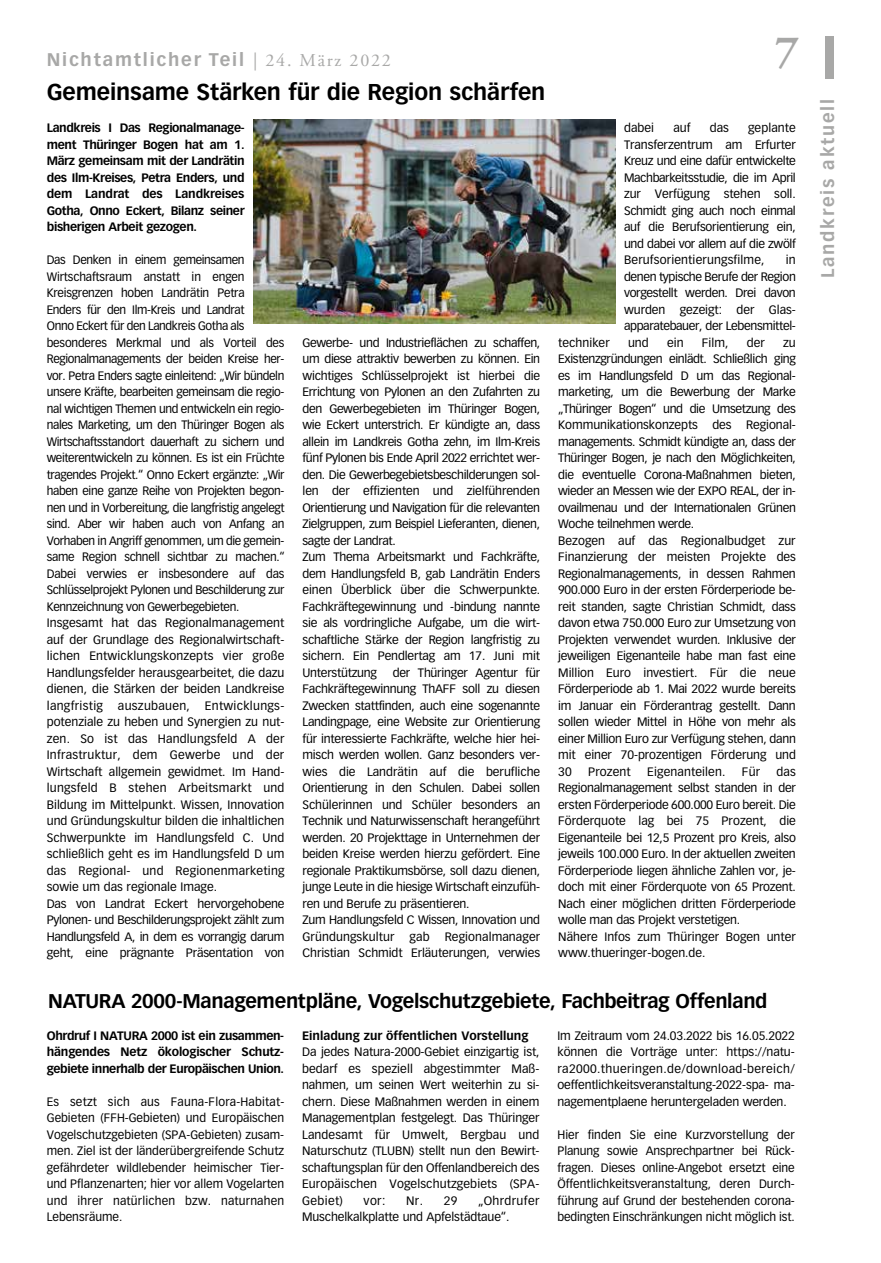
<style>
.page{position:relative;width:881px;height:1263px;background:#fff}
.page>*{position:absolute;margin:0;border:0;box-sizing:border-box;transform-origin:0 0}
.t1{font:700 45px "Adobe Garamond Pro";color:#a8a8a7}
.t2{font:700 22.5px "Vectora LT Pro";letter-spacing:-.005em;color:#000}
.t3{font:700 19.5px "Vectora LT Pro";letter-spacing:-.015em;color:#000}
.t4{font:700 18px "Vectora LT Pro";letter-spacing:.1em;color:#a8a8a7}
.t5{font:12px/16.5px "Vectora LT Pro";letter-spacing:-.02em;color:#000}
.t6{font:700 12px/16.5px "Vectora LT Pro";letter-spacing:-.03em;color:#000;text-align:justify}
.t7{font:700 12px "Vectora LT Pro";color:#000}
.t8{font:12px "Vectora LT Pro";letter-spacing:.01em;color:#000}
.t9{font:12px "Vectora LT Pro";letter-spacing:.005em;color:#000}
.s1{font-family:"Adobe Garamond Pro";font-weight:400}
</style>
<div class="page">
<div style="left:825px;top:36px;width:8px;height:43px;background:#a8a8a7"></div>
<img style="left:253px;top:120px;width:362px;height:203px">
<h3 class="t4" style="left:47px;top:49px;width:345px">Nichtamtlicher Teil <span class="s1">| 24. März 2022</span></h3>
<h1 class="t1" style="left:775px;top:25px;width:25px">7</h1>
<h2 class="t2" style="left:47px;top:78px;width:500px">Gemeinsame Stärken für die Region schärfen</h2>
<p class="t6" style="left:47px;top:120px;width:199px">Landkreis I Das Regionalmanage&shy;ment Thüringer Bogen hat am 1.<br>März gemeinsam mit der Landrätin des Ilm-Kreises, Petra Enders, und dem Landrat des Landkreises Gotha, Onno Eckert, Bilanz seiner bisherigen Arbeit gezogen.</p>
<p class="t5" style="left:47px;top:252px;width:239px">Das Denken in einem gemeinsamen Wirtschaftsraum anstatt in engen Kreisgrenzen hoben Landrätin Petra<br>Enders für den Ilm-Kreis und Landrat<br>Onno Eckert für den Landkreis Gotha als besonderes Merkmal und als Vorteil des Regionalmanagements der beiden Kreise her&shy;vor. Petra Enders sagte einleitend: „Wir bündeln unsere Kräfte, bearbeiten gemeinsam die regio&shy;nal wichtigen Themen und entwickeln ein regio&shy;nales Marketing, um den Thüringer Bogen als Wirtschaftsstandort dauerhaft zu sichern und weiterentwickeln zu können. Es ist ein Früchte tragendes Projekt.“ Onno Eckert ergänzte: „Wir haben eine ganze Reihe von Projekten begon&shy;nen und in Vorbereitung, die langfristig angelegt sind. Aber wir haben auch von Anfang an Vorhaben in Angriff genommen, um die gemein&shy;same Region schnell sichtbar zu machen.“ Dabei verwies er insbesondere auf das Schlüsselprojekt Pylonen und Beschilderung zur Kennzeichnung von Gewerbegebieten.<br>Insgesamt hat das Regionalmanagement auf der Grundlage des Regionalwirtschaft&shy;lichen Entwicklungskonzepts vier große Handlungsfelder herausgearbeitet, die dazu dienen, die Stärken der beiden Landkreise langfristig auszubauen, Entwicklungs&shy;potenziale zu heben und Synergien zu nut&shy;zen. So ist das Handlungsfeld A der Infrastruktur, dem Gewerbe und der Wirtschaft allgemein gewidmet. Im Hand&shy;lungsfeld B stehen Arbeitsmarkt und Bildung im Mittelpunkt. Wissen, Innovation und Gründungskultur bilden die inhaltlichen Schwerpunkte im Handlungsfeld C. Und schließlich geht es im Handlungsfeld D um das Regional- und Regionenmarketing sowie um das regionale Image.<br>Das von Landrat Eckert hervorgehobene Pylonen- und Beschilderungsprojekt zählt zum Handlungsfeld A, in dem es vorrangig darum geht, eine prägnante Präsentation von</p>
<p class="t5" style="left:624px;top:120px;width:32px">dabei</p>
<p class="t5" style="left:673px;top:120px;width:19px">auf</p>
<p class="t5" style="left:709px;top:120px;width:21px">das</p>
<p class="t5" style="left:624px;top:120px;width:173px;text-align:justify;text-indent:124px">geplante Transferzentrum am Erfurter Kreuz und eine dafür entwickelte Machbarkeitsstudie, die im April zur Verfügung stehen soll.<br>Schmidt ging auch noch einmal auf die Berufsorientierung ein, und dabei vor allem auf die zwölf Berufsorientierungsfilme,</p>
<p class="t5" style="left:624px;top:252px;width:173px;text-align:justify;text-indent:162px">in denen typische Berufe der Region vorgestellt werden. Drei davon wurden gezeigt: der Glas&shy;apparatebauer, der Lebensmittel-</p>
<p class="t5" style="left:302px;top:334px;width:239px">Gewerbe- und Industrieflächen zu schaffen, um diese attraktiv bewerben zu können. Ein wichtiges Schlüsselprojekt ist hierbei die Errichtung von Pylonen an den Zufahrten zu den Gewerbegebieten im Thüringer Bogen, wie Eckert unterstrich. Er kündigte an, dass allein im Landkreis Gotha zehn, im Ilm-Kreis fünf Pylonen bis Ende April 2022 errichtet wer&shy;den. Die Gewerbegebietsbeschilderungen sol&shy;len der effizienten und zielführenden Orientierung und Navigation für die relevanten Zielgruppen, zum Beispiel Lieferanten, dienen, sagte der Landrat.<br>Zum Thema Arbeitsmarkt und Fachkräfte, dem Handlungsfeld B, gab Landrätin Enders einen Überblick über die Schwerpunkte.<br>Fachkräftegewinnung und -bindung nannte sie als vordringliche Aufgabe, um die wirt&shy;schaftliche Stärke der Region langfristig zu sichern. Ein Pendlertag am 17. Juni mit Unterstützung</p>
<p class="t9" style="left:558px;top:335px;width:53px">techniker</p>
<p class="t5" style="left:627px;top:334px;width:22px">und</p>
<p class="t5" style="left:666px;top:334px;width:18px">ein</p>
<p class="t5" style="left:701px;top:334px;width:28px">Film,</p>
<p class="t5" style="left:746px;top:334px;width:20px">der</p>
<p class="t5" style="left:558px;top:334px;width:239px;text-indent:225px">zu Existenzgründungen einlädt. Schließlich ging es im Handlungsfeld D um das Regional&shy;marketing, um die Bewerbung der Marke „Thüringer Bogen“ und die Umsetzung des Kommunikationskonzepts des Regional&shy;managements. Schmidt kündigte an, dass der Thüringer Bogen, je nach den Möglichkeiten, die eventuelle Corona-Maßnahmen bieten, wieder an Messen wie der EXPO REAL, der in&shy;ovailmenau und der Internationalen Grünen Woche teilnehmen werde.<br>Bezogen auf das Regionalbudget zur Finanzierung der meisten Projekte des Regionalmanagements, in dessen Rahmen 900.000 Euro in der ersten Förderperiode be&shy;reit standen, sagte Christian Schmidt, dass davon etwa 750.000 Euro zur Umsetzung von Projekten verwendet wurden. Inklusive der jeweiligen Eigenanteile habe man fast eine Million Euro investiert. Für die neue Förderperiode ab 1. Mai 2022 wurde bereits im Januar ein Förderantrag gestellt. Dann sollen wieder Mittel in Höhe von mehr als einer Million Euro zur Verfügung stehen, dann mit einer 70-prozentigen Förderung und 30</p>
<p class="t5" style="left:302px;top:664px;width:239px;text-indent:90px">der Thüringer Agentur für Fachkräftegewinnung ThAFF soll zu diesen Zwecken stattfinden, auch eine sogenannte Landingpage, eine Website zur Orientierung für interessierte Fachkräfte, welche hier hei&shy;misch werden wollen. Ganz besonders ver&shy;wies die Landrätin auf die berufliche Orientierung in den Schulen. Dabei sollen Schülerinnen und Schüler besonders an Technik und Naturwissenschaft herangeführt werden. 20 Projekttage in Unternehmen der beiden Kreise werden hierzu gefördert. Eine regionale Praktikumsbörse, soll dazu dienen, junge Leute in die hiesige Wirtschaft einzufüh&shy;ren und Berufe zu präsentieren.<br>Zum Handlungsfeld C Wissen, Innovation und Gründungskultur</p>
<p class="t5" style="left:558px;top:763px;width:239px;text-indent:218px">das Regionalmanagement selbst standen in der ersten Förderperiode 600.000 Euro bereit. Die Förderquote lag bei 75 Prozent, die Eigenanteile bei 12,5 Prozent pro Kreis, also jeweils 100.000 Euro. In der aktuellen zweiten Förderperiode liegen ähnliche Zahlen vor, je&shy;doch mit einer Förderquote von 65 Prozent.<br>Nach einer möglichen dritten Förderperiode wolle man das Projekt verstetigen.<br>Nähere Infos zum Thüringer Bogen unter www.thueringer-bogen.de.</p>
<h3 class="t3" style="left:48px;top:989px;width:720px">NATURA 2000-Managementpläne, Vogelschutzgebiete, Fachbeitrag Offenland</h3>
<p class="t6" style="left:47px;top:1027px;width:239px">Ohrdruf I NATURA 2000 ist ein zusammen&shy;hängendes Netz ökologischer Schutz&shy;gebiete innerhalb der Europäischen Union.</p>
<p class="t5" style="left:47px;top:1093px;width:239px;text-align:justify">Es setzt sich aus Fauna-Flora-Habitat-Gebieten (FFH-Gebieten) und Europäischen Vogelschutzgebieten (SPA-Gebieten) zusam&shy;men. Ziel ist der länderübergreifende Schutz gefährdeter wildlebender heimischer Tier&shy;und Pflanzenarten; hier vor allem Vogelarten und ihrer natürlichen bzw. naturnahen Lebensräume.</p>
<p class="t8" style="left:588px;top:764px;width:44px">Prozent</p>
<p class="t8" style="left:647px;top:764px;width:80px">Eigenanteilen.</p>
<p class="t5" style="left:741px;top:763px;width:20px">Für</p>
<p class="t5" style="left:302px;top:928px;width:239px;text-align:right">Regionalmanager<br>Christian Schmidt Erläuterungen, verwies</p>
<p class="t5" style="left:409px;top:928px;width:21px">gab</p>
<p class="t7" style="left:302px;top:1028px;width:228px">Einladung zur öffentlichen Vorstellung</p>
<p class="t5" style="left:302px;top:1044px;width:239px;text-align:justify">Da jedes Natura-2000-Gebiet einzigartig ist, bedarf es speziell abgestimmter Maß&shy;nahmen, um seinen Wert weiterhin zu si&shy;chern. Diese Maßnahmen werden in einem Managementplan festgelegt. Das Thüringer Landesamt für Umwelt, Bergbau und Naturschutz (TLUBN) stellt nun den Bewirt&shy;schaftungsplan für den Offenlandbereich des Europäischen Vogelschutzgebiets (SPA-Gebiet)</p>
<p class="t5" style="left:557px;top:1027px;width:239px;text-align:justify">Im Zeitraum vom 24.03.2022 bis 16.05.2022 können die Vorträge unter: https://natu&shy;ra2000.thueringen.de/download-bereich/ oeffentlichkeitsveranstaltung-2022-spa- ma&shy;nagementplaene heruntergeladen werden.</p>
<p class="t5" style="left:557px;top:1126px;width:239px;text-align:justify">Hier finden Sie eine Kurzvorstellung der Planung sowie Ansprechpartner bei Rück&shy;fragen. Dieses online-Angebot ersetzt eine Öffentlichkeitsveranstaltung, deren Durch&shy;führung auf Grund der bestehenden corona&shy;bedingten Einschränkungen nicht möglich ist.</p>
<p class="t5" style="left:302px;top:1192px;width:239px;text-indent:176px">„Ohrdrufer<br>Muschelkalkplatte und Apfelstädtaue“.</p>
<p class="t5" style="left:363px;top:1192px;width:23px">vor:</p>
<p class="t5" style="left:406px;top:1192px;width:53px">Nr. 29</p>
<h3 class="t4" style="left:816px;top:278px;width:181px;rotate:-90deg">Landkreis aktuell</h3>
</div>
